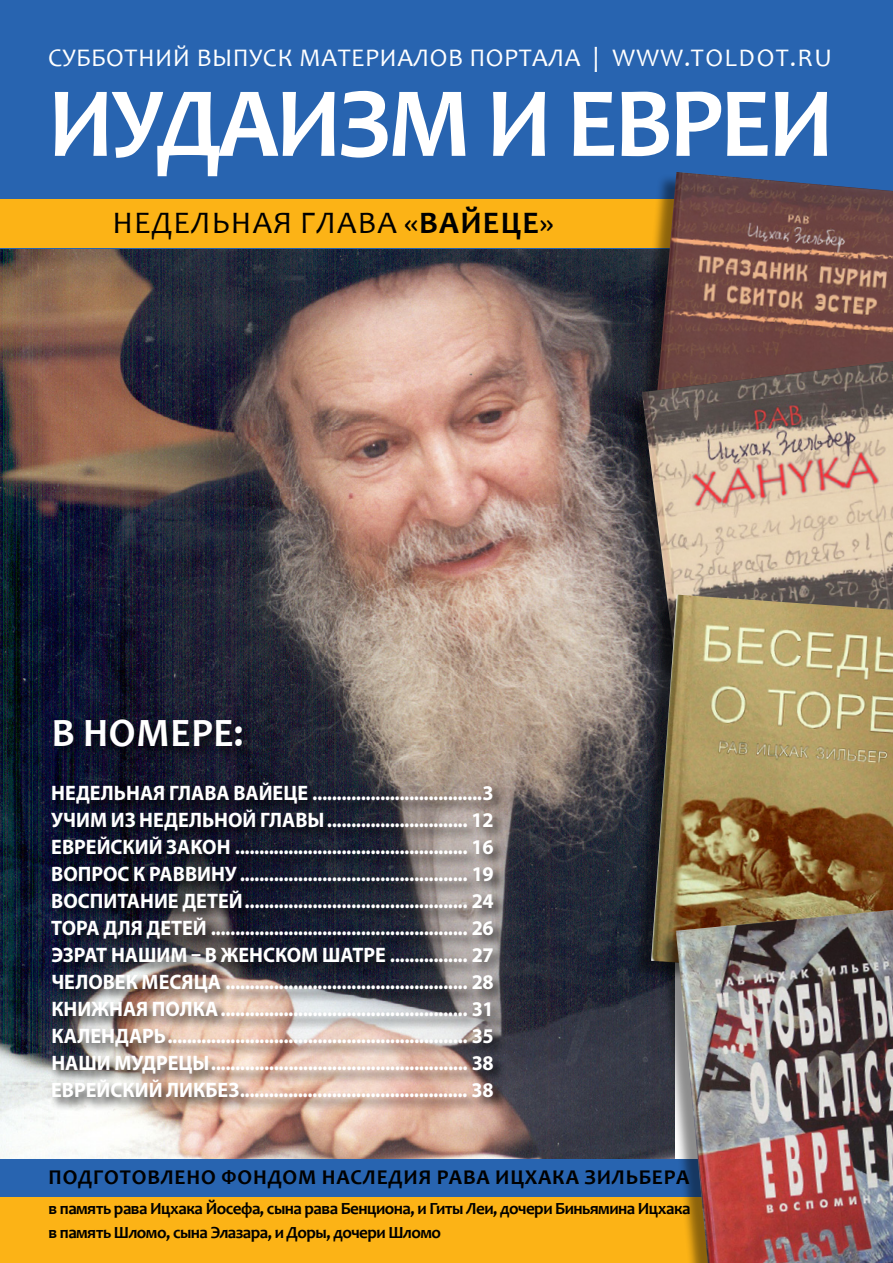
<style>
.page{position:relative;width:893px;height:1263px;background:#fff}
.page>*{position:absolute;margin:0;border:0;box-sizing:border-box;transform-origin:0 0}
.t1{font:700 100.5px "Candara";letter-spacing:-.03em;color:#fff;scale:.96 1}
.t2{font:700 40.5px "Candara";letter-spacing:.02em;color:#fff;scale:.95 1}
.t3{font:31.5px "Candara";letter-spacing:.04em;color:#000}
.t4{font:25.5px "Candara";letter-spacing:.02em;color:#fff}
.t5{font:700 21.15px "Candara";letter-spacing:.04em;color:#000}
.t6{font:700 21px/27px "Myriad Pro";color:#fff;text-align:justify;scale:.96 1}
.t7{font:700 17.1px/24px "Candara";letter-spacing:-.03em;color:#000}
.s1{font-weight:700}
</style>
<div class="page">
<img style="left:0;top:249px;width:656px;height:1014px">
<div style="left:0;top:0;width:893px;height:249px;background:#2864b0"></div>
<div style="left:0;top:1160px;width:893px;height:102px;background:#fcb316"></div>
<div style="left:0;top:199px;width:893px;height:49px;background:#fcb316"></div>
<div style="left:634px;top:174px;width:259px;height:296px;background:#000;opacity:.45"></div>
<img style="left:654px;top:172px;width:239px;height:189px">
<div style="left:622px;top:363px;width:271px;height:317px;background:#000;opacity:.45"></div>
<img style="left:642px;top:361px;width:251px;height:235px">
<div style="left:632px;top:596px;width:261px;height:400px;background:#000;opacity:.45"></div>
<img style="left:651px;top:595px;width:242px;height:383px">
<div style="left:0;top:1159px;width:893px;height:38px;background:#2864b0"></div>
<div style="left:656px;top:909px;width:237px;height:354px;background:#000;opacity:.45"></div>
<img style="left:676px;top:910px;width:217px;height:353px">
<div style="left:50px;top:718px;width:457px;height:393px;background:#000;opacity:.75"></div>
<p class="t4" style="left:48px;top:42px;width:785px">СУББОТНИЙ ВЫПУСК МАТЕРИАЛОВ ПОРТАЛА | WWW.TOLDOT.RU</p>
<h1 class="t1" style="left:48px;top:60px;width:820px">ИУДАИЗМ И ЕВРЕИ</h1>
<h3 class="t3" style="left:112px;top:203px;width:443px">НЕДЕЛЬНАЯ ГЛАВА «<span class="s1">ВАЙЕЦЕ</span>»</h3>
<h2 class="t2" style="left:52px;top:707px;width:203px">В НОМЕРЕ:</h2>
<p class="t6" style="left:51px;top:779px;width:462px">НЕДЕЛЬНАЯ ГЛАВА ВАЙЕЦЕ ...................................3<br>УЧИМ ИЗ НЕДЕЛЬНОЙ ГЛАВЫ............................. 12<br>ЕВРЕЙСКИЙ ЗАКОН ................................................ 16<br>ВОПРОС К РАВВИНУ ............................................... 19<br>ВОСПИТАНИЕ ДЕТЕЙ.............................................. 24<br>ТОРА ДЛЯ ДЕТЕЙ ..................................................... 26<br>ЭЗРАТ НАШИМ – В ЖЕНСКОМ ШАТРЕ ................ 27<br>ЧЕЛОВЕК МЕСЯЦА .................................................. 28<br>КНИЖНАЯ ПОЛКА................................................... 31<br>КАЛЕНДАРЬ.............................................................. 35<br>НАШИ МУДРЕЦЫ..................................................... 38<br>ЕВРЕЙСКИЙ ЛИКБЕЗ............................................... 38</p>
<p class="t5" style="left:49px;top:1164px;width:642px">ПОДГОТОВЛЕНО ФОНДОМ НАСЛЕДИЯ РАВА ИЦХАКА ЗИЛЬБЕРА</p>
<p class="t7" style="left:49px;top:1196px;width:644px">в память рава Ицхака Йосефа, сына рава Бенциона, и Гиты Леи, дочери Биньямина Ицхака в память Шломо, сына Элазара, и Доры, дочери Шломо</p>
</div>
